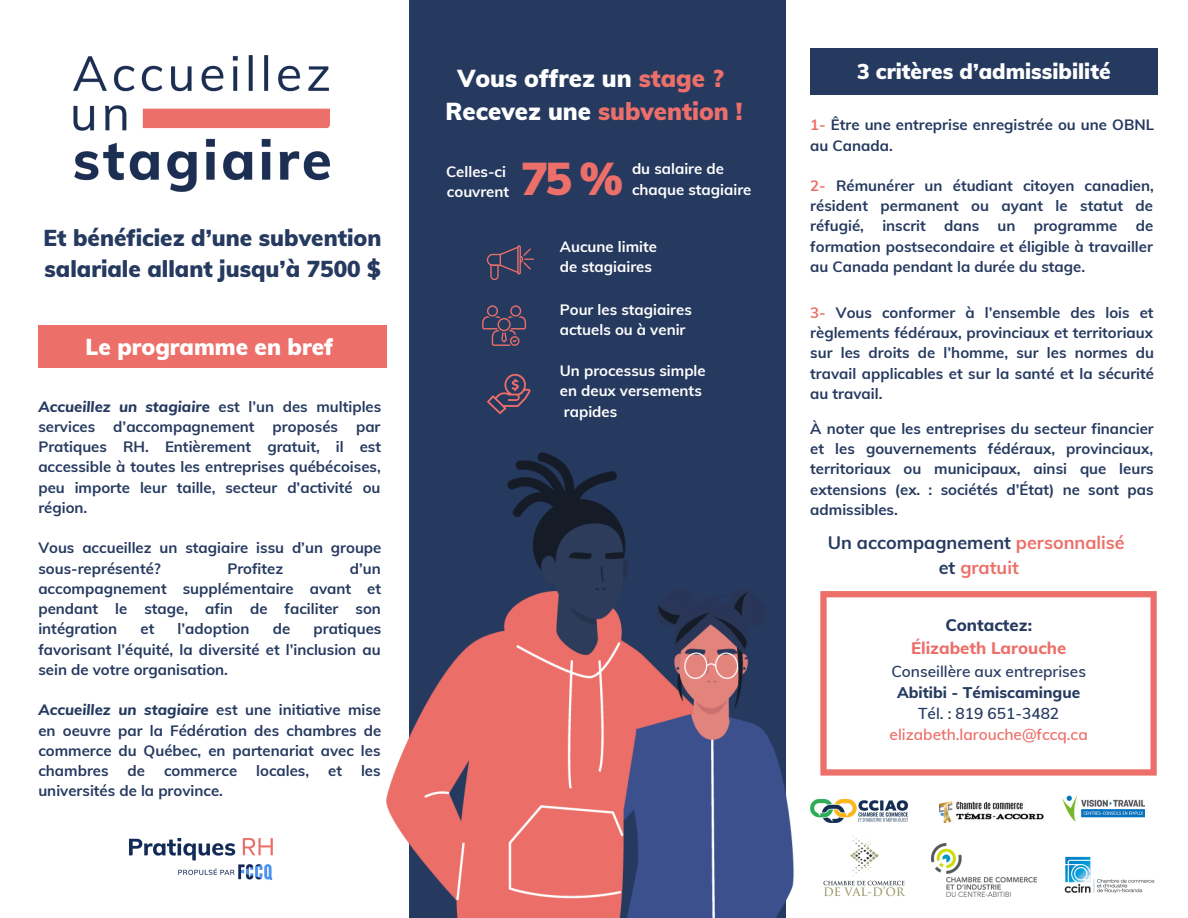
<style>
.page{position:relative;width:1188px;height:918px;background:#fff}
.page>*{position:absolute;margin:0;border:0;box-sizing:border-box;transform-origin:0 0}
.t1{font:900 45px "Muli";color:#ed6f69}
.t2{font:900 24px "Muli";color:#ed6f69}
.t3{font:900 24px "Muli";color:#fff}
.t4{font:900 22.5px "Muli";color:#263a60}
.t5{font:900 22.5px "Muli";color:#fff}
.t6{font:900 21px "Muli";color:#fff}
.t7{font:700 18px "Muli";color:#263a60}
.t8{font:700 18px "Muli";color:#ed6f69}
.t9{font:800 16.8px "Muli";color:#ed6f69}
.t10{font:800 16.8px "Muli";color:#263a60}
.t11{font:600 15.45px "Muli";color:#263a60}
.t12{font:600 15.45px "Muli";color:#ed6f69}
.t13{font:800 15.45px "Muli";color:#263a60}
.t14{font:700 15px/20.2px "Muli";color:#263a60;text-align:justify}
.t15{font:700 15px "Muli";color:#fff}
.s1{font-weight:800;font-style:italic}
.s2{color:#ed6f69}
.s3{color:#fff}
.s4{color:#263a60}
</style>
<div class="page">
<img style="left:129px;top:838px;width:144px;height:43px">
<img style="left:73px;top:56px;width:257px;height:136px">
<div style="left:38px;top:325px;width:349px;height:43px;background:#ed6f69"></div>
<img style="left:823px;top:835px;width:83px;height:62px">
<div style="left:810px;top:49px;width:348px;height:46px;background:#263a60"></div>
<img style="left:1063px;top:795px;width:82px;height:27px">
<div style="left:409px;top:0;width:377px;height:918px;background:#263a60"></div>
<svg style="left:487px;top:247px;width:47px;height:33px"></svg>
<svg style="left:487px;top:374px;width:44px;height:40px"></svg>
<svg style="left:482px;top:305px;width:44px;height:41px"></svg>
<img style="left:387px;top:453px;width:406px;height:465px">
<svg style="left:820px;top:591px;width:337px;height:185px"></svg>
<img style="left:811px;top:799px;width:97px;height:24px">
<img style="left:931px;top:844px;width:106px;height:52px">
<img style="left:1064px;top:856px;width:91px;height:38px">
<img style="left:939px;top:801px;width:105px;height:21px">
<p class="t4" style="left:44px;top:223px;width:339px">Et bénéficiez d’une subvention</p>
<p class="t4" style="left:44px;top:255px;width:338px">salariale allant jusqu’à 7500 $</p>
<p class="t5" style="left:85px;top:333px;width:249px">Le programme en bref</p>
<p class="t14" style="left:38px;top:396px;width:344px"><span class="s1">Accueillez un stagiaire</span> est l’un des multiples services d’accompagnement proposés par Pratiques RH. Entièrement gratuit, il est accessible à toutes les entreprises québécoises, peu importe leur taille, secteur d’activité ou région.</p>
<p class="t14" style="left:38px;top:537px;width:345px">Vous accueillez un stagiaire issu d’un groupe sous-représenté?</p>
<p class="t14" style="left:227px;top:558px;width:57px">Profitez</p>
<p class="t14" style="left:38px;top:558px;width:344px;text-indent:312px">d’un accompagnement supplémentaire avant et pendant le stage, afin de faciliter son intégration</p>
<p class="t14" style="left:140px;top:618px;width:15px">et</p>
<p class="t14" style="left:178px;top:618px;width:73px">l’adoption</p>
<p class="t14" style="left:273px;top:618px;width:19px">de</p>
<p class="t14" style="left:38px;top:618px;width:345px;text-indent:275px">pratiques favorisant l’équité, la diversité et l’inclusion au sein de votre organisation.</p>
<p class="t14" style="left:38px;top:699px;width:345px"><span class="s1">Accueillez un stagiaire</span> est une initiative mise en oeuvre par la Fédération des chambres de commerce du Québec, en partenariat avec les chambres</p>
<p class="t14" style="left:128px;top:760px;width:19px">de</p>
<p class="t14" style="left:164px;top:760px;width:75px">commerce</p>
<p class="t14" style="left:256px;top:760px;width:55px">locales,</p>
<p class="t14" style="left:328px;top:760px;width:15px">et</p>
<p class="t14" style="left:361px;top:760px;width:21px">les</p>
<p class="t14" style="left:38px;top:780px;width:186px">universités de la province.</p>
<p class="t3" style="left:457px;top:63px;width:268px">Vous offrez un <span class="s2">stage ?</span></p>
<p class="t2" style="left:446px;top:96px;width:298px"><span class="s3">Recevez une</span> subvention !</p>
<p class="t15" style="left:446px;top:162px;width:62px">Celles-ci</p>
<p class="t15" style="left:447px;top:182px;width:64px">couvrent</p>
<p class="t1" style="left:521px;top:150px;width:104px">75%</p>
<p class="t15" style="left:632px;top:159px;width:93px">du salaire de</p>
<p class="t15" style="left:632px;top:180px;width:121px">chaque stagiaire</p>
<p class="t15" style="left:560px;top:237px;width:99px">Aucune limite</p>
<p class="t15" style="left:560px;top:257px;width:94px">de stagiaires</p>
<p class="t15" style="left:560px;top:299px;width:134px">Pour les stagiaires</p>
<p class="t15" style="left:560px;top:320px;width:127px">actuels ou à venir</p>
<p class="t15" style="left:560px;top:361px;width:147px">Un processus simple</p>
<p class="t15" style="left:560px;top:381px;width:144px">en deux versements</p>
<p class="t15" style="left:564px;top:401px;width:55px">rapides</p>
<p class="t6" style="left:857px;top:57px;width:255px">3 critères d’admissibilité</p>
<p class="t14" style="left:810px;top:114px;width:345px"><span class="s2">1-</span> Être une entreprise enregistrée ou une OBNL au Canada.</p>
<p class="t14" style="left:810px;top:175px;width:345px"><span class="s2">2-</span> Rémunérer un étudiant citoyen canadien, résident permanent ou ayant le statut de réfugié, inscrit dans un programme de formation postsecondaire et éligible à travailler au Canada pendant la durée du stage.</p>
<p class="t14" style="left:810px;top:302px;width:345px"><span class="s2">3-</span> Vous conformer à l’ensemble des lois et règlements fédéraux, provinciaux et territoriaux sur les droits de l’homme, sur les normes du travail applicables et sur la santé et la sécurité au travail.</p>
<p class="t14" style="left:810px;top:418px;width:345px">À noter que les entreprises du secteur financier et les gouvernements fédéraux, provinciaux, territoriaux ou municipaux, ainsi que leurs extensions (ex. : sociétés d’État) ne sont pas admissibles.</p>
<p class="t7" style="left:828px;top:531px;width:298px">Un accompagnement <span class="s2">personnalisé</span></p>
<p class="t8" style="left:939px;top:556px;width:82px"><span class="s4">et</span> gratuit</p>
<p class="t10" style="left:945px;top:614px;width:88px">Contactez:</p>
<p class="t9" style="left:911px;top:637px;width:157px">Élizabeth Larouche</p>
<p class="t11" style="left:891px;top:661px;width:196px">Conseillère aux entreprises</p>
<p class="t13" style="left:897px;top:682px;width:185px">Abitibi - Témiscamingue</p>
<p class="t11" style="left:918px;top:704px;width:143px">Tél. : 819 651-3482</p>
<p class="t12" style="left:890px;top:725px;width:200px">elizabeth.larouche@fccq.ca</p>
</div>
